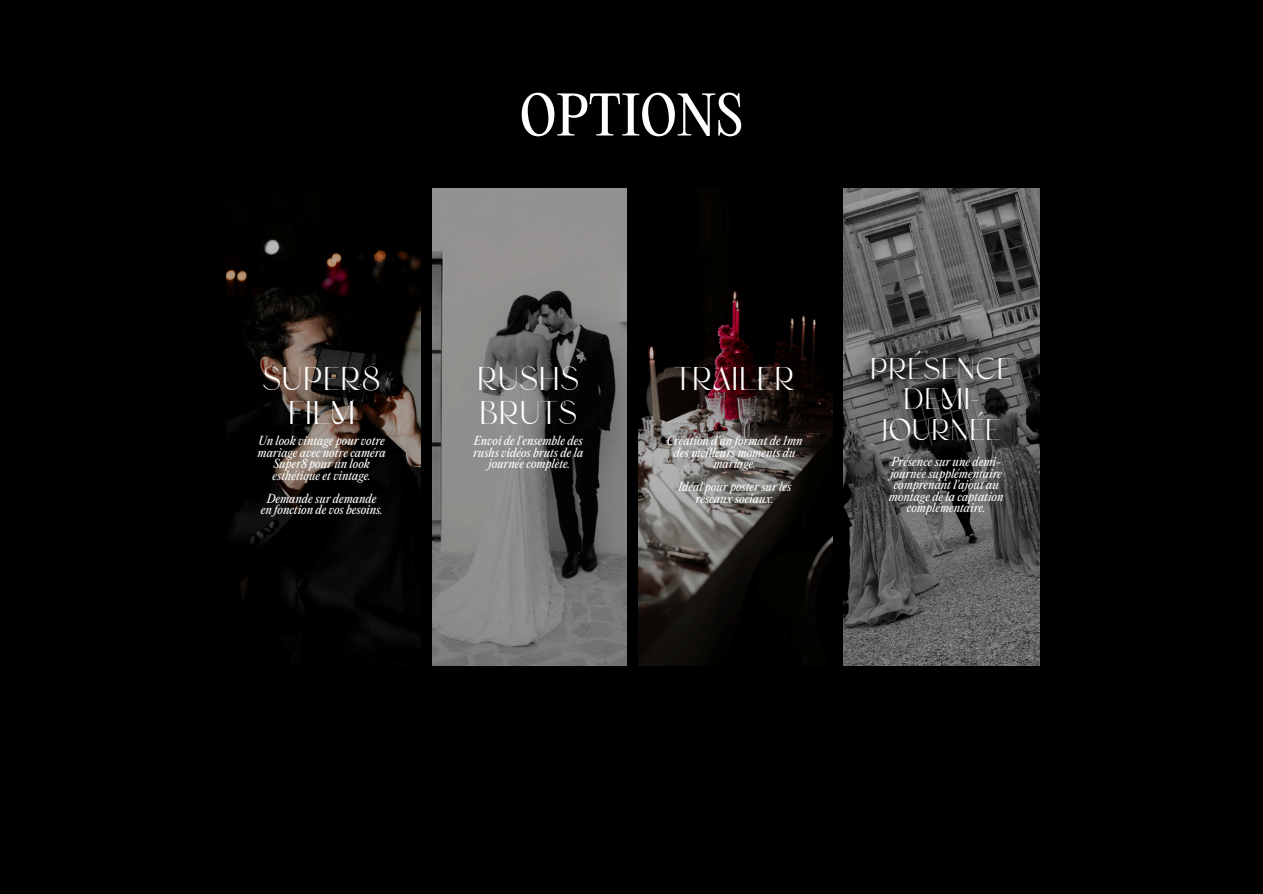
<style>
.page{position:relative;width:1263px;height:894px;background:#fff}
.page>*{position:absolute;margin:0;border:0;box-sizing:border-box;transform-origin:0 0}
.t1{font:52.5px "PP Editorial New";color:#fff}
.t2{font:33px/33.8px "Ginger";letter-spacing:.045em;color:#fff;text-align:center}
.t3{font:30px/30.3px "Ginger";letter-spacing:.045em;color:#fff;text-align:center}
.t4{font:italic 11.4px/11.4px "PP Editorial New";color:#fff;text-align:center}
</style>
<div class="page">
<div style="left:0;top:0;width:1263px;height:893px;background:#000"></div>
<img style="left:226px;top:239px;width:195px;height:399px">
<img style="left:432px;top:188px;width:195px;height:477px">
<img style="left:638px;top:212px;width:195px;height:453px">
<img style="left:844px;top:188px;width:196px;height:477px">
<h1 class="t1" style="left:520px;top:89px;width:225px">OPTIONS</h1>
<p class="t2" style="left:263px;top:364px;width:119px">SUPER8<br>FILM</p>
<p class="t2" style="left:478px;top:364px;width:103px;text-align:left">RUSHS<br>BRUTS</p>
<p class="t2" style="left:675px;top:364px;width:121px">TRAILER</p>
<h2 class="t4" style="left:259px;top:436px;width:128px">Un look vintage pour votre</h2>
<h2 class="t4" style="left:258px;top:447px;width:130px">mariage avec notre caméra<br>Super8 pour un look esthétique et vintage.</h2>
<p class="t4" style="left:267px;top:493px;width:111px">Demande sur demande</p>
<p class="t4" style="left:261px;top:505px;width:124px">en fonction de vos besoins.</p>
<p class="t4" style="left:473px;top:436px;width:112px;text-align:left">Envoi de l'ensemble des rushs vidéos bruts de la</p>
<p class="t4" style="left:488px;top:459px;width:83px">journée complète.</p>
<p class="t4" style="left:667px;top:436px;width:137px">Création d'un format de 1mn des meilleurs moments du mariage.</p>
<p class="t4" style="left:678px;top:482px;width:115px">Idéal pour poster sur les réseaux sociaux.</p>
<h2 class="t3" style="left:871px;top:355px;width:143px">PRÉSENCE<br>DEMI-</h2>
<h2 class="t3" style="left:882px;top:416px;width:120px">JOURNÉE</h2>
<h2 class="t4" style="left:890px;top:457px;width:113px;text-align:left">Présence sur une demi&shy;journée supplémentaire</h2>
<h2 class="t4" style="left:889px;top:480px;width:116px">comprenant l'ajout au montage de la captation complémentaire.</h2>
</div>
